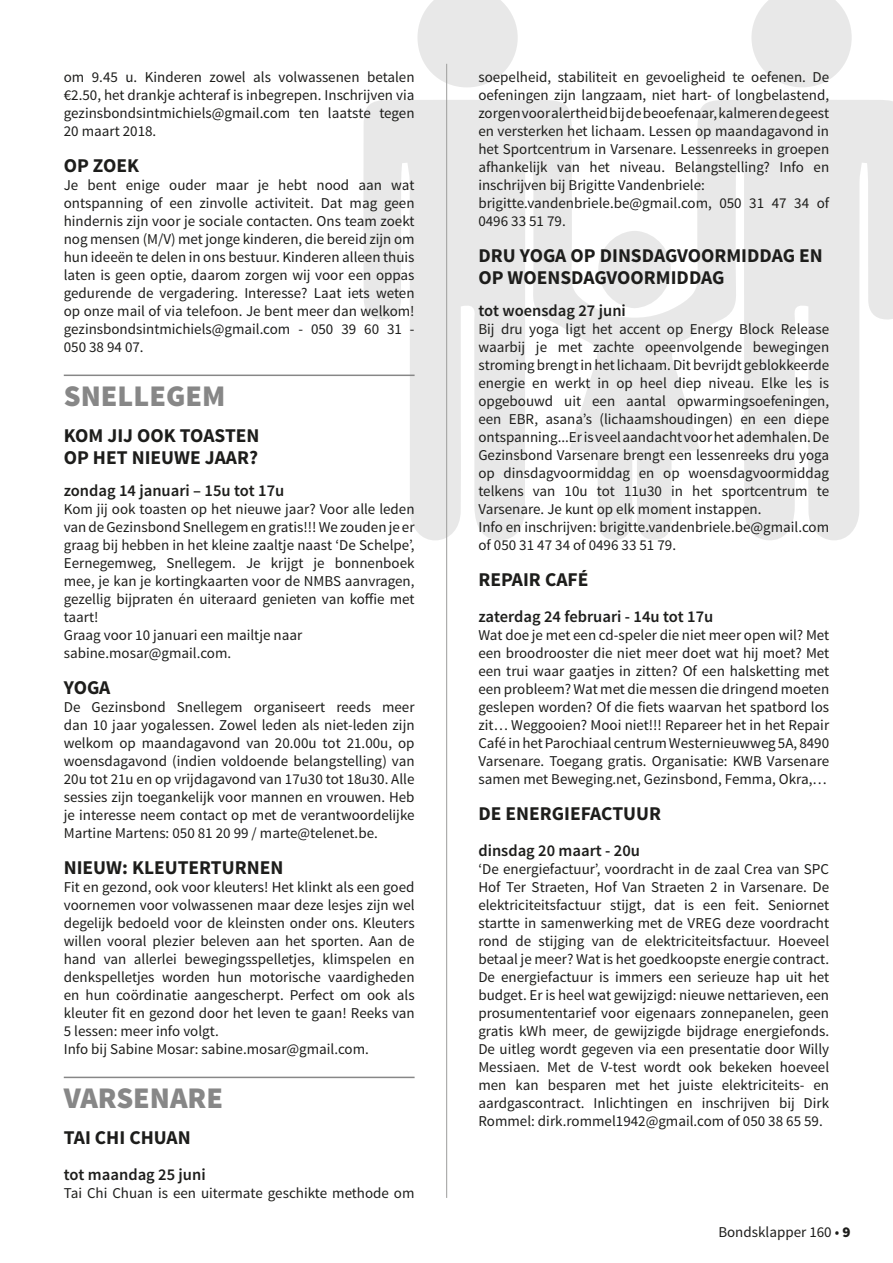
<style>
.page{position:relative;width:893px;height:1263px;background:#fff}
.page>*{position:absolute;margin:0;border:0;box-sizing:border-box;transform-origin:0 0}
.t1{font:900 30px "Source Sans Pro";color:#878787}
.t2{font:700 19.5px/22.5px "Source Sans Pro";color:#1d1d1b}
.t3{font:600 16.5px "Source Sans Pro";color:#1d1d1b}
.t4{font:15px/18px "Source Sans Pro";color:#1d1d1b;text-align:justify}
.s1{font-weight:900}
</style>
<div class="page">
<svg style="left:363px;top:0;width:530px;height:540px;fill:#e8e8e8"></svg>
<hr style="left:446px;top:64px;width:1px;height:1134px;background:#9d9d9c">
<hr style="left:64px;top:375px;width:351px;height:1px;background:#878787">
<hr style="left:64px;top:1077px;width:351px;height:1px;background:#878787">
<p class="t4" style="left:64px;top:68px;width:352px">om 9.45 u. Kinderen zowel als volwassenen betalen €2.50, het drankje achteraf is inbegrepen. Inschrijven via gezinsbondsintmichiels@gmail.com ten laatste tegen 20 maart 2018.</p>
<h2 class="t2" style="left:64px;top:155px;width:77px">OP ZOEK</h2>
<p class="t4" style="left:64px;top:176px;width:352px">Je bent enige ouder maar je hebt nood aan wat ontspanning of een zinvolle activiteit. Dat mag geen hindernis zijn voor je sociale contacten. Ons team zoekt nog mensen (M/V) met jonge kinderen, die bereid zijn om hun ideeën te delen in ons bestuur. Kinderen alleen thuis laten is geen optie, daarom zorgen wij voor een oppas gedurende de vergadering. Interesse? Laat iets weten op onze mail of via telefoon. Je bent meer dan welkom! gezinsbondsintmichiels@gmail.com - 050 39 60 31 - 050 38 94 07.</p>
<h1 class="t1" style="left:64px;top:376px;width:163px">SNELLEGEM</h1>
<h2 class="t2" style="left:64px;top:425px;width:197px">KOM JIJ OOK TOASTEN<br>OP HET NIEUWE JAAR?</h2>
<p class="t3" style="left:64px;top:480px;width:222px">zondag 14 januari – 15u tot 17u</p>
<p class="t4" style="left:64px;top:500px;width:352px;text-align:left">Kom jij ook toasten op het nieuwe jaar? Voor alle leden van de Gezinsbond Snellegem en gratis!!! We zouden je er graag bij hebben in het kleine zaaltje naast ‘De Schelpe’, Eernegemweg, Snellegem. Je krijgt je bonnenboek mee, je kan je kortingkaarten voor de NMBS aanvragen, gezellig bijpraten én uiteraard genieten van koffie met taart!<br>Graag voor 10 januari een mailtje naar sabine.mosar@gmail.com.</p>
<h2 class="t2" style="left:64px;top:677px;width:48px">YOGA</h2>
<p class="t4" style="left:64px;top:698px;width:352px">De Gezinsbond Snellegem organiseert reeds meer dan 10 jaar yogalessen. Zowel leden als niet-leden zijn welkom op maandagavond van 20.00u tot 21.00u, op woensdagavond (indien voldoende belangstelling) van 20u tot 21u en op vrijdagavond van 17u30 tot 18u30. Alle sessies zijn toegankelijk voor mannen en vrouwen. Heb je interesse neem contact op met de verantwoordelijke Martine Martens: 050 81 20 99 / marte@telenet.be.</p>
<h2 class="t2" style="left:64px;top:857px;width:221px">NIEUW: KLEUTERTURNEN</h2>
<p class="t4" style="left:64px;top:878px;width:352px;text-align:left">Fit en gezond, ook voor kleuters! Het klinkt als een goed voornemen voor volwassenen maar deze lesjes zijn wel degelijk bedoeld voor de kleinsten onder ons. Kleuters willen vooral plezier beleven aan het sporten. Aan de hand van allerlei bewegingsspelletjes, klimspelen en denkspelletjes worden hun motorische vaardigheden en hun coördinatie aangescherpt. Perfect om ook als kleuter fit en gezond door het leven te gaan! Reeks van 5 lessen: meer info volgt.<br>Info bij Sabine Mosar: sabine.mosar@gmail.com.</p>
<h1 class="t1" style="left:64px;top:1078px;width:161px">VARSENARE</h1>
<h2 class="t2" style="left:64px;top:1127px;width:128px">TAI CHI CHUAN</h2>
<p class="t3" style="left:64px;top:1164px;width:143px">tot maandag 25 juni</p>
<p class="t4" style="left:64px;top:1184px;width:352px">Tai Chi Chuan is een uitermate geschikte methode om</p>
<p class="t4" style="left:478px;top:68px;width:352px;text-align:left">soepelheid, stabiliteit en gevoeligheid te oefenen. De oefeningen zijn langzaam, niet hart- of longbelastend, zorgen voor alertheid bij de beoefenaar, kalmeren de geest en versterken het lichaam. Lessen op maandagavond in het Sportcentrum in Varsenare. Lessenreeks in groepen afhankelijk van het niveau. Belangstelling? Info en inschrijven bij Brigitte Vandenbriele: brigitte.vandenbriele.be@gmail.com, 050 31 47 34 of 0496 33 51 79.</p>
<h2 class="t2" style="left:478px;top:245px;width:346px">DRU YOGA OP DINSDAGVOORMIDDAG EN<br>OP WOENSDAGVOORMIDDAG</h2>
<p class="t3" style="left:478px;top:300px;width:149px">tot woensdag 27 juni</p>
<p class="t4" style="left:478px;top:320px;width:352px;text-align:left">Bij dru yoga ligt het accent op Energy Block Release waarbij je met zachte opeenvolgende bewegingen stroming brengt in het lichaam. Dit bevrijdt geblokkeerde energie en werkt in op heel diep niveau. Elke les is opgebouwd uit een aantal opwarmingsoefeningen, een EBR, asana’s (lichaamshoudingen) en een diepe ontspanning...Er is veel aandacht voor het ademhalen. De Gezinsbond Varsenare brengt een lessenreeks dru yoga op dinsdagvoormiddag en op woensdagvoormiddag telkens van 10u tot 11u30 in het sportcentrum te Varsenare. Je kunt op elk moment instappen.<br>Info en inschrijven: brigitte.vandenbriele.be@gmail.com of 050 31 47 34 of 0496 33 51 79.</p>
<h2 class="t2" style="left:478px;top:569px;width:112px">REPAIR CAFÉ</h2>
<p class="t3" style="left:478px;top:606px;width:237px">zaterdag 24 februari - 14u tot 17u</p>
<p class="t4" style="left:478px;top:626px;width:352px">Wat doe je met een cd-speler die niet meer open wil? Met een broodrooster die niet meer doet wat hij moet? Met een trui waar gaatjes in zitten? Of een halsketting met een probleem? Wat met die messen die dringend moeten geslepen worden? Of die fiets waarvan het spatbord los zit… Weggooien? Mooi niet!!! Repareer het in het Repair Café in het Parochiaal centrum Westernieuwweg 5A, 8490<br>Varsenare. Toegang gratis. Organisatie: KWB Varsenare samen met Beweging.net, Gezinsbond, Femma, Okra,…</p>
<h2 class="t2" style="left:478px;top:803px;width:184px">DE ENERGIEFACTUUR</h2>
<p class="t3" style="left:478px;top:840px;width:163px">dinsdag 20 maart - 20u</p>
<p class="t4" style="left:478px;top:860px;width:352px">‘De energiefactuur’, voordracht in de zaal Crea van SPC Hof Ter Straeten, Hof Van Straeten 2 in Varsenare. De elektriciteitsfactuur stijgt, dat is een feit. Seniornet startte in samenwerking met de VREG deze voordracht rond de stijging van de elektriciteitsfactuur. Hoeveel betaal je meer? Wat is het goedkoopste energie contract.<br>De energiefactuur is immers een serieuze hap uit het budget. Er is heel wat gewijzigd: nieuwe nettarieven, een prosumententarief voor eigenaars zonnepanelen, geen gratis kWh meer, de gewijzigde bijdrage energiefonds.<br>De uitleg wordt gegeven via een presentatie door Willy Messiaen. Met de V-test wordt ook bekeken hoeveel men kan besparen met het juiste elektriciteits- en aardgascontract. Inlichtingen en inschrijven bij Dirk Rommel: dirk.rommel1942@gmail.com of 050 38 65 59.</p>
<p class="t4" style="left:718px;top:1224px;width:134px">Bondsklapper 160 • <span class="s1">9</span></p>
</div>
